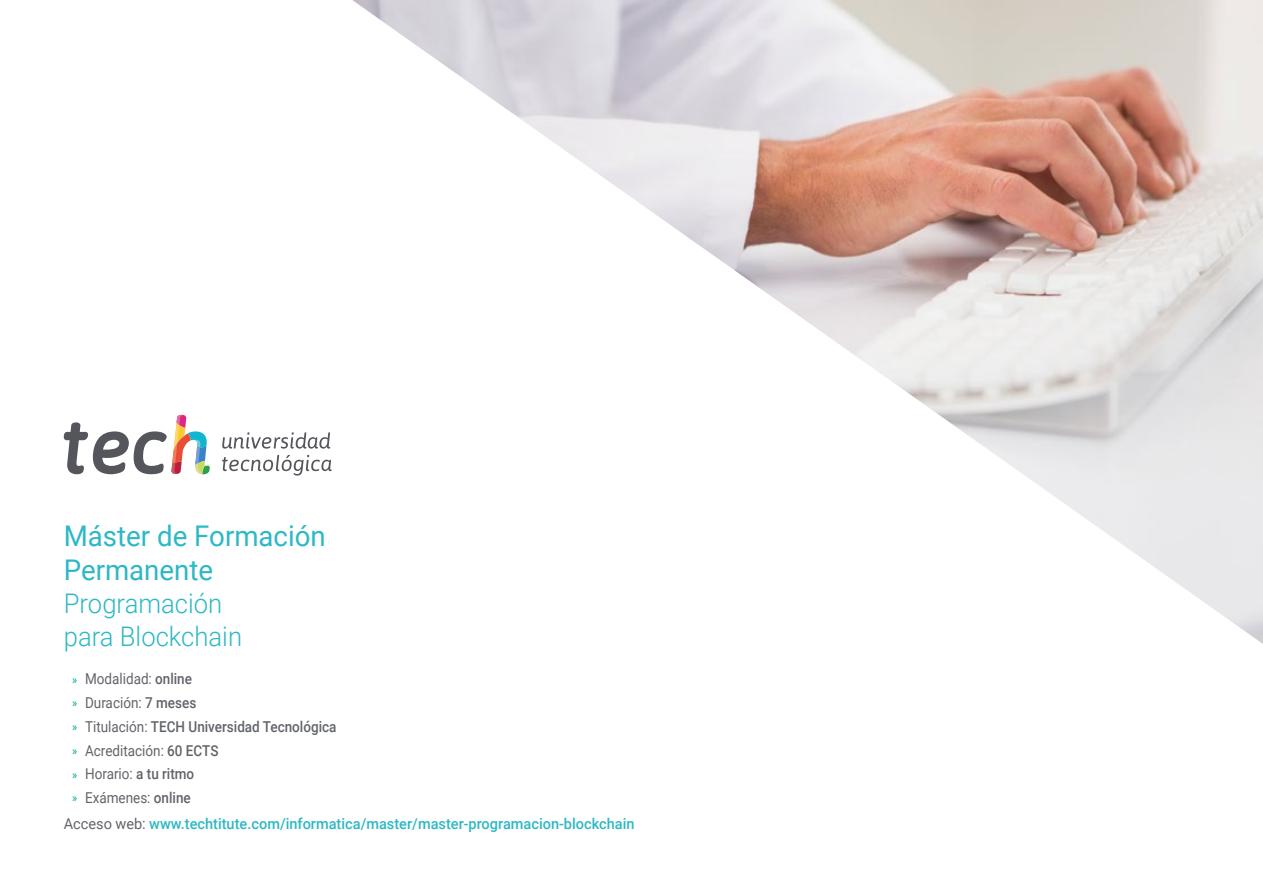
<style>
.page{position:relative;width:1263px;height:893px;background:#fff}
.page>*{position:absolute;margin:0;border:0;box-sizing:border-box;transform-origin:0 0}
.t1{font:28.5px/34.2px "Roboto";color:#2db8c5}
.t2{font:300 27px/33px "Roboto";color:#2db8c5;scale:.95 1}
.t3{font:15px/23.7px "Roboto";color:#61646a;scale:.9 1}
.t4{font:500 15px "Roboto";color:#2db8c5}
.s1{font-size:12px;color:#00a996}
.s2{font-weight:500}
.s3{font-weight:400;color:#61646a}
</style>
<div class="page">
<img style="left:352px;top:0;width:911px;height:644px">
<svg style="left:64px;top:415px;width:146px;height:59px"></svg>
<svg style="left:222px;top:432px;width:108px;height:17px"></svg>
<svg style="left:222px;top:455px;width:110px;height:21px"></svg>
<h1 class="t1" style="left:64px;top:517px;width:263px">Máster de Formación<br>Permanente</h1>
<h2 class="t2" style="left:64px;top:586px;width:189px">Programación para Blockchain</h2>
<p class="t3" style="left:72px;top:667px;width:295px"><span class="s1">»</span> Modalidad: <span class="s2">online<br></span><span class="s1">»</span> Duración: <span class="s2">7 meses<br></span><span class="s1">»</span> Titulación: <span class="s2">TECH Universidad Tecnológica </span><span class="s1">»</span> Acreditación: <span class="s2">60 ECTS<br></span><span class="s1">»</span> Horario: <span class="s2">a tu ritmo<br></span><span class="s1">»</span> Exámenes: <span class="s2">online</span></p>
<p class="t4" style="left:64px;top:813px;width:572px"><span class="s3">Acceso web:</span> www.techtitute.com/informatica/master/master-programacion-blockchain</p>
</div>
